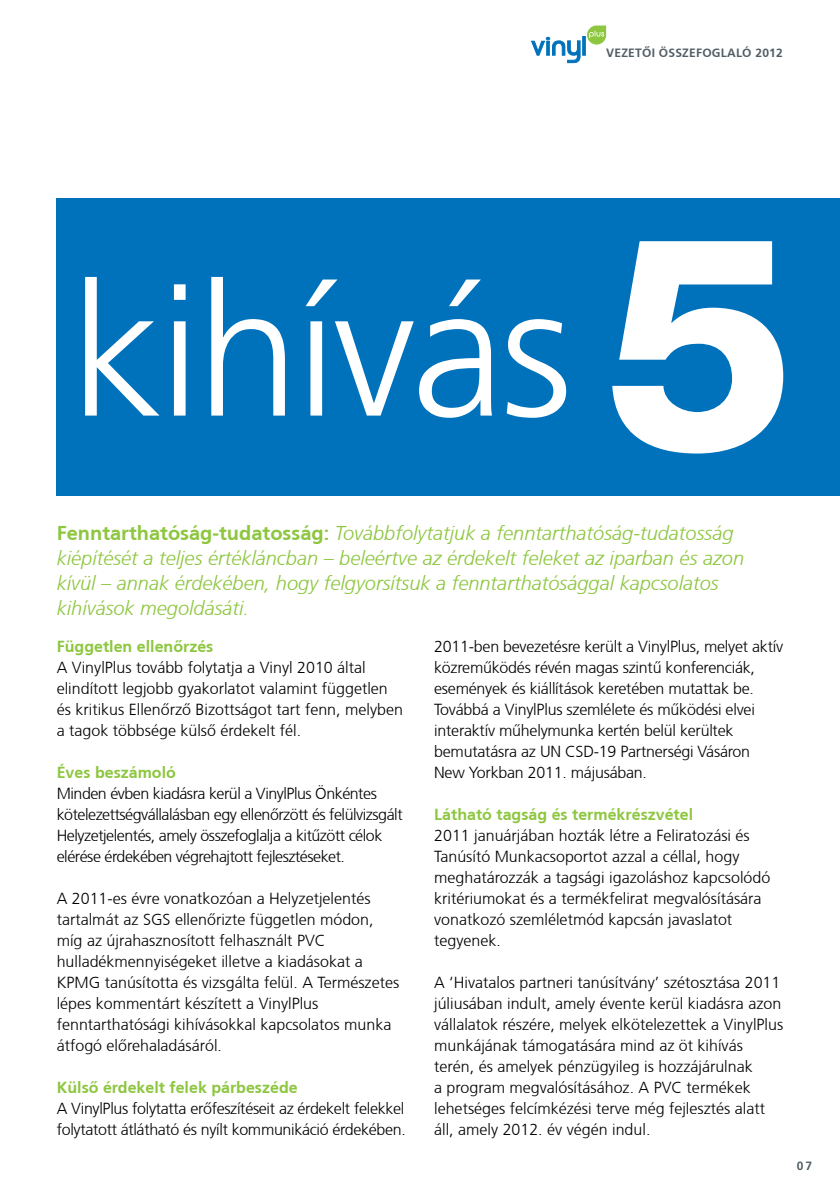
<style>
.page{position:relative;width:840px;height:1191px;background:#fff}
.page>*{position:absolute;margin:0;border:0;box-sizing:border-box;transform-origin:0 0}
.t1{font:italic 300 20px/25px "Frutiger CE";color:#8dc63f}
.t2{font:300 16px/21px "Frutiger CE";color:#000}
.t3{font:300 16px/21px "Frutiger CE";letter-spacing:-.03em;color:#000}
.t4{font:300 16px/21px "Frutiger CE";letter-spacing:-.02em;color:#000}
.t5{font:700 16px "Frutiger CE";color:#8dc63f}
.t6{font:700 12px "Frutiger CE";letter-spacing:.02em;color:#525e66}
.t7{font:700 12px "Frutiger LT Std";color:#525e66}
.s1{font-weight:700;font-style:normal}
</style>
<div class="page">
<svg style="left:587px;top:26px;width:18px;height:19px"></svg>
<div style="left:582px;top:36px;width:3px;height:19px;background:#0072bc;border:1px solid #0072bc"></div>
<svg style="left:531px;top:37px;width:49px;height:26px"></svg>
<div style="left:57px;top:198px;width:782px;height:298px;background:#0072bc"></div>
<svg style="left:612px;top:241px;width:170px;height:212px"></svg>
<svg style="left:85px;top:277px;width:481px;height:141px"></svg>
<p class="t6" style="left:605px;top:45px;width:178px">VEZETÕI ÖSSZEFOGLALÓ 2012</p>
<p class="t1" style="left:57px;top:520px;width:688px"><span class="s1">Fenntarthatóság-tudatosság:</span> Továbbfolytatjuk a fenntarthatóság-tudatosság kiépítését a teljes értékláncban – beleértve az érdekelt feleket az iparban és azon kívül – annak érdekében, hogy felgyorsítsuk a fenntarthatósággal kapcsolatos kihívások megoldásáti.</p>
<p class="t5" style="left:57px;top:636px;width:158px">Független ellenőrzés</p>
<p class="t2" style="left:57px;top:656px;width:347px">A VinylPlus tovább folytatja a Vinyl 2010 által elindított legjobb gyakorlatot valamint független és kritikus Ellenőrző Bizottságot tart fenn, melyben a tagok többsége külső érdekelt fél.</p>
<p class="t5" style="left:57px;top:762px;width:121px">Éves beszámoló</p>
<p class="t3" style="left:57px;top:782px;width:347px">Minden évben kiadásra kerül a VinylPlus Önkéntes kötelezettségvállalásban egy ellenőrzött és felülvizsgált Helyzetjelentés, amely összefoglalja a kitűzött célok elérése érdekében végrehajtott fejlesztéseket.</p>
<p class="t2" style="left:57px;top:887px;width:344px">A 2011-es évre vonatkozóan a Helyzetjelentés tartalmát az SGS ellenőrizte független módon, míg az újrahasznosított felhasznált PVC hulladékmennyiségeket illetve a kiadásokat a KPMG tanúsította és vizsgálta felül. A Természetes lépes kommentárt készített a VinylPlus fenntarthatósági kihívásokkal kapcsolatos munka átfogó előrehaladásáról.</p>
<p class="t5" style="left:57px;top:1077px;width:242px">Külső érdekelt felek párbeszéde</p>
<p class="t4" style="left:57px;top:1097px;width:350px">A VinylPlus folytatta erőfeszítéseit az érdekelt felekkel folytatott átlátható és nyílt kommunikáció érdekében.</p>
<p class="t2" style="left:434px;top:635px;width:350px">2011-ben bevezetésre került a VinylPlus, melyet aktív közreműködés révén magas szintű konferenciák, események és kiállítások keretében mutattak be.<br>Továbbá a VinylPlus szemlélete és működési elvei interaktív műhelymunka kertén belül kerültek bemutatásra az UN CSD-19 Partnerségi Vásáron New Yorkban 2011. májusában.</p>
<p class="t5" style="left:434px;top:804px;width:260px">Látható tagság és termékrészvétel</p>
<p class="t2" style="left:434px;top:824px;width:337px">2011 januárjában hozták létre a Feliratozási és Tanúsító Munkacsoportot azzal a céllal, hogy meghatározzák a tagsági igazoláshoz kapcsolódó kritériumokat és a termékfelirat megvalósítására vonatkozó szemléletmód kapcsán javaslatot tegyenek.</p>
<p class="t2" style="left:434px;top:971px;width:350px">A ‘Hivatalos partneri tanúsítvány’ szétosztása 2011 júliusában indult, amely évente kerül kiadásra azon vállalatok részére, melyek elkötelezettek a VinylPlus munkájának támogatására mind az öt kihívás terén, és amelyek pénzügyileg is hozzájárulnak<br>a program megvalósításához. A PVC termékek lehetséges felcímkézési terve még fejlesztés alatt áll, amely 2012. év végén indul.</p>
<p class="t7" style="left:796px;top:1158px;width:17px">07</p>
</div>
